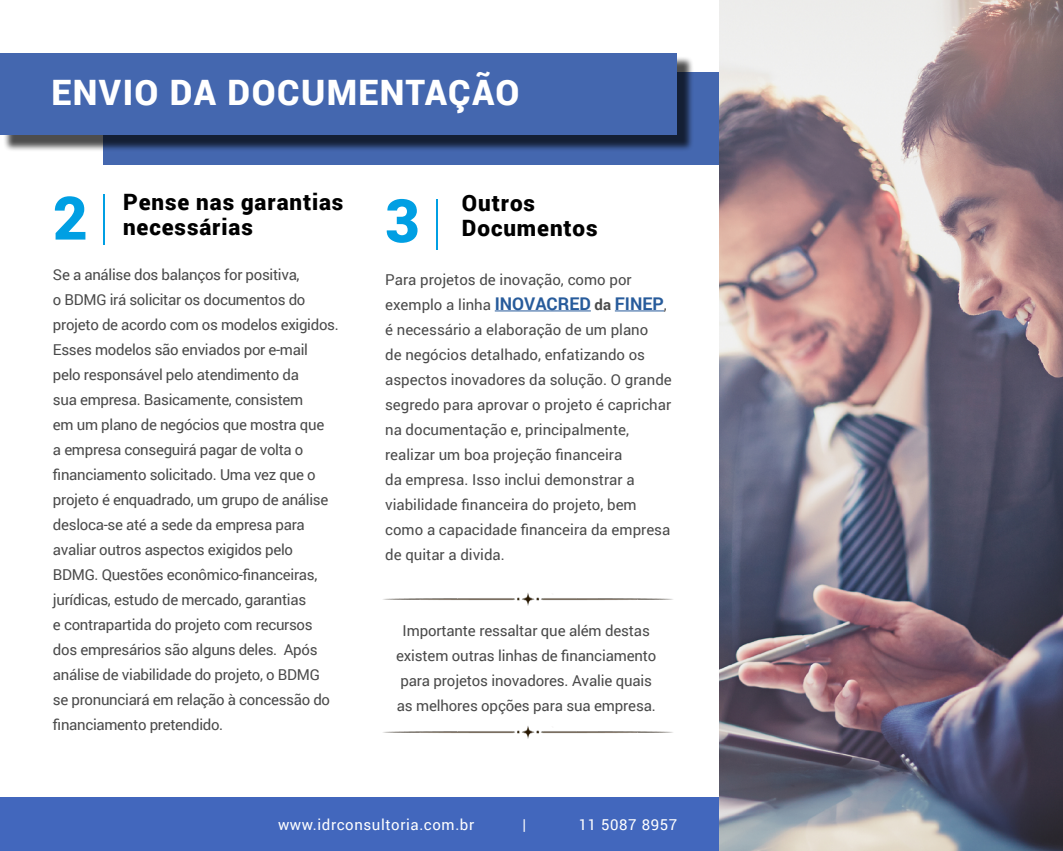
<style>
.page{position:relative;width:1063px;height:851px;background:#fff}
.page>*{position:absolute;margin:0;border:0;box-sizing:border-box;transform-origin:0 0}
.t1{font:900 60px "Roboto";color:#009fe3}
.t2{font:900 35px "Roboto";letter-spacing:.04em;color:#fff}
.t3{font:900 22.5px/25px "Roboto";letter-spacing:.04em;color:#000}
.t4{font:15px/25px "Roboto";letter-spacing:-.02em;color:#4a4a4a}
.t5{font:15px/25px "Roboto";color:#4a4a4a}
.t6{font:15px "Roboto";letter-spacing:.04em;color:#fff}
.s1{font-weight:700;font-size:17.5px;color:#275b9b}
.s2{font-weight:700}
</style>
<div class="page">
<div style="left:0;top:797px;width:719px;height:53px;background:#4267bd"></div>
<div style="left:103px;top:73px;width:616px;height:92px;background:#4467af"></div>
<div style="left:3px;top:56px;width:691px;height:96px;background:#000;opacity:.7"></div>
<div style="left:0;top:53px;width:677px;height:82px;background:#4467af"></div>
<img style="left:719px;top:0;width:344px;height:850px">
<hr style="left:103px;top:194px;width:2px;height:51px;background:#009fe3">
<hr style="left:495px;top:310px;width:96px;height:1px;background:#275b9b">
<hr style="left:615px;top:310px;width:49px;height:1px;background:#275b9b">
<hr style="left:437px;top:199px;width:1px;height:50px;background:#009fe3">
<img style="left:383px;top:726px;width:290px;height:13px">
<img style="left:383px;top:593px;width:290px;height:13px">
<h2 class="t2" style="left:52px;top:68px;width:469px">ENVIO DA DOCUMENTAÇÃO</h2>
<h1 class="t1" style="left:53px;top:176px;width:36px">2</h1>
<h3 class="t3" style="left:123px;top:188px;width:222px">Pense nas garantias necessárias</h3>
<p class="t4" style="left:53px;top:261px;width:287px">Se a análise dos balanços for positiva,<br>o BDMG irá solicitar os documentos do projeto de acordo com os modelos exigidos.<br>Esses modelos são enviados por e-mail pelo responsável pelo atendimento da<br>sua empresa. Basicamente, consistem<br>em um plano de negócios que mostra que<br>a empresa conseguirá pagar de volta o financiamento solicitado. Uma vez que o projeto é enquadrado, um grupo de análise desloca-se até a sede da empresa para avaliar outros aspectos exigidos pelo BDMG. Questões econômico-financeiras, jurídicas, estudo de mercado, garantias<br>e contrapartida do projeto com recursos dos empresários são alguns deles. Após análise de viabilidade do projeto, o BDMG se pronunciará em relação à concessão do financiamento pretendido.</p>
<h1 class="t1" style="left:385px;top:178px;width:36px">3</h1>
<h3 class="t3" style="left:462px;top:190px;width:137px">Outros<br>Documentos</h3>
<p class="t5" style="left:385px;top:266px;width:288px">Para projetos de inovação, como por exemplo a linha <span class="s1">INOVACRED</span> <span class="s2">da</span> <span class="s1">FINEP</span>, é necessário a elaboração de um plano<br>de negócios detalhado, enfatizando os aspectos inovadores da solução. O grande segredo para aprovar o projeto é caprichar na documentação e, principalmente, realizar um boa projeção financeira<br>da empresa. Isso inclui demonstrar a viabilidade financeira do projeto, bem como a capacidade financeira da empresa de quitar a divida.</p>
<p class="t4" style="left:396px;top:617px;width:262px;text-align:center">Importante ressaltar que além destas existem outras linhas de financiamento para projetos inovadores. Avalie quais as melhores opções para sua empresa.</p>
<p class="t6" style="left:278px;top:813px;width:198px">www.idrconsultoria.com.br</p>
<p class="t6" style="left:522px;top:813px;width:5px">|</p>
<p class="t6" style="left:579px;top:813px;width:100px">11 5087 8957</p>
</div>
